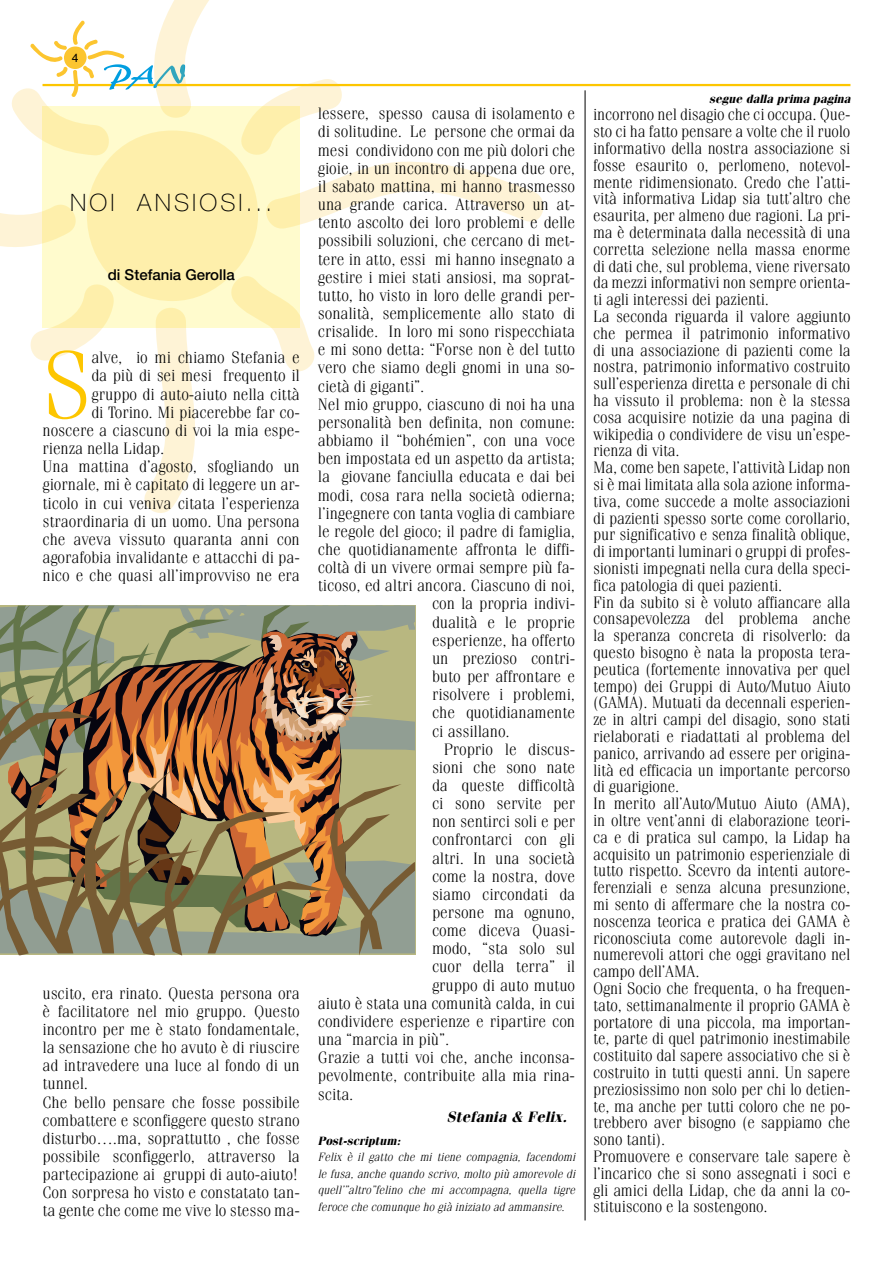
<style>
.page{position:relative;width:893px;height:1263px;background:#fff}
.page>*{position:absolute;margin:0;border:0;box-sizing:border-box;transform-origin:0 0}
.t1{font:300 95.25px "Fenice";color:#fdc600}
.t2{font:100 24px "Helvetica Neue";color:#000}
.t3{font:300 16.5px/16.8px "Fenice";letter-spacing:-.01em;color:#000}
.t4{font:500 15px "Helvetica Neue";color:#000}
.t5{font:italic 700 15px "Fenice";letter-spacing:.02em;color:#000}
.t6{font:italic 300 12px/16.5px "Fenice";color:#000;text-align:justify}
.t7{font:italic 700 12px "Fenice";color:#000}
.t8{font:12px "Helvetica";color:#000}
</style>
<div class="page">
<hr style="left:43px;top:84px;width:807px;height:2px;background:#fdc600">
<svg style="left:0;top:0;width:543px;height:513px"></svg>
<svg style="left:43px;top:106px;width:257px;height:221px;background:#fef4b9"></svg>
<svg style="left:0;top:605px;width:415px;height:350px;background:#99825b"></svg>
<hr style="left:585px;top:90px;width:1px;height:1130px;background:#000">
<p class="t8" style="left:72px;top:49px;width:8px">4</p>
<h2 class="t2" style="left:70px;top:189px;width:32px">NOI</h2>
<h2 class="t2" style="left:137px;top:189px;width:16px">ANSIOSI</h2>
<h2 class="t2" style="left:246px;top:189px;width:28px">...</h2>
<p class="t4" style="left:108px;top:265px;width:129px">di Stefania Gerolla</p>
<h1 class="t1" style="left:43px;top:330px;width:51px">S</h1>
<p class="t3" style="left:91px;top:349px;width:210px">alve, io mi chiamo Stefania e</p>
<p class="t3" style="left:91px;top:367px;width:210px">da più di sei mesi frequento il</p>
<p class="t3" style="left:91px;top:385px;width:210px">gruppo di auto-aiuto nella città</p>
<p class="t3" style="left:91px;top:403px;width:210px">di Torino. Mi piacerebbe far co-</p>
<p class="t3" style="left:43px;top:422px;width:259px">noscere a ciascuno di voi la mia espe-</p>
<p class="t3" style="left:43px;top:440px;width:123px">rienza nella Lidap.</p>
<p class="t3" style="left:43px;top:458px;width:259px">Una mattina d’agosto, sfogliando un</p>
<p class="t3" style="left:43px;top:476px;width:259px">giornale, mi è capitato di leggere un ar-</p>
<p class="t3" style="left:43px;top:494px;width:259px">ticolo in cui veniva citata l’esperienza</p>
<p class="t3" style="left:43px;top:512px;width:259px">straordinaria di un uomo. Una persona</p>
<p class="t3" style="left:43px;top:530px;width:259px">che aveva vissuto quaranta anni con</p>
<p class="t3" style="left:43px;top:549px;width:259px">agorafobia invalidante e attacchi di pa-</p>
<p class="t3" style="left:43px;top:567px;width:259px">nico e che quasi all’improvviso ne era</p>
<p class="t3" style="left:43px;top:984px;width:259px;line-height:18.1px">uscito, era rinato. Questa persona ora è facilitatore nel mio gruppo. Questo incontro per me è stato fondamentale, la sensazione che ho avuto è di riuscire ad intravedere una luce al fondo di un tunnel.<br>Che bello pensare che fosse possibile combattere e sconfiggere questo strano disturbo….ma, soprattutto , che fosse possibile sconfiggerlo, attraverso la partecipazione ai gruppi di auto-aiuto!<br>Con sorpresa ho visto e constatato tan&shy;ta gente che come me vive lo stesso ma-</p>
<p class="t3" style="left:318px;top:105px;width:259px">lessere, spesso causa di isolamento e</p>
<p class="t3" style="left:318px;top:123px;width:259px">di solitudine. Le persone che ormai da</p>
<p class="t3" style="left:318px;top:141px;width:259px">mesi condividono con me più dolori che</p>
<p class="t3" style="left:318px;top:159px;width:259px">gioie, in un incontro di appena due ore,</p>
<p class="t3" style="left:318px;top:178px;width:259px">il sabato mattina, mi hanno trasmesso</p>
<p class="t3" style="left:318px;top:196px;width:259px">una grande carica. Attraverso un at-</p>
<p class="t3" style="left:318px;top:214px;width:259px">tento ascolto dei loro problemi e delle</p>
<p class="t3" style="left:318px;top:232px;width:259px">possibili soluzioni, che cercano di met-</p>
<p class="t3" style="left:318px;top:250px;width:259px">tere in atto, essi mi hanno insegnato a</p>
<p class="t3" style="left:318px;top:268px;width:259px">gestire i miei stati ansiosi, ma soprat-</p>
<p class="t3" style="left:318px;top:287px;width:259px">tutto, ho visto in loro delle grandi per-</p>
<p class="t3" style="left:318px;top:305px;width:259px">sonalità, semplicemente allo stato di</p>
<p class="t3" style="left:318px;top:323px;width:259px">crisalide. In loro mi sono rispecchiata</p>
<p class="t3" style="left:318px;top:341px;width:259px">e mi sono detta: “Forse non è del tutto</p>
<p class="t3" style="left:318px;top:359px;width:259px">vero che siamo degli gnomi in una so-</p>
<p class="t3" style="left:318px;top:377px;width:108px">cietà di giganti”.</p>
<p class="t3" style="left:318px;top:395px;width:259px">Nel mio gruppo, ciascuno di noi ha una</p>
<p class="t3" style="left:318px;top:414px;width:259px">personalità ben definita, non comune:</p>
<p class="t3" style="left:318px;top:432px;width:259px">abbiamo il “bohémien”, con una voce</p>
<p class="t3" style="left:318px;top:450px;width:259px">ben impostata ed un aspetto da artista;</p>
<p class="t3" style="left:318px;top:468px;width:259px">la giovane fanciulla educata e dai bei</p>
<p class="t3" style="left:318px;top:486px;width:259px">modi, cosa rara nella società odierna;</p>
<p class="t3" style="left:318px;top:504px;width:259px">l’ingegnere con tanta voglia di cambiare</p>
<p class="t3" style="left:318px;top:522px;width:259px">le regole del gioco; il padre di famiglia,</p>
<p class="t3" style="left:318px;top:541px;width:259px">che quotidianamente affronta le diffi-</p>
<p class="t3" style="left:318px;top:559px;width:259px">coltà di un vivere ormai sempre più fa-</p>
<p class="t3" style="left:318px;top:577px;width:259px">ticoso, ed altri ancora. Ciascuno di noi,</p>
<p class="t3" style="left:432px;top:595px;width:145px">con la propria indivi-</p>
<p class="t3" style="left:432px;top:613px;width:145px">dualità e le proprie</p>
<p class="t3" style="left:432px;top:631px;width:145px">esperienze, ha offerto</p>
<p class="t3" style="left:432px;top:650px;width:145px">un prezioso contri-</p>
<p class="t3" style="left:432px;top:668px;width:145px">buto per affrontare e</p>
<p class="t3" style="left:432px;top:686px;width:145px">risolvere i problemi,</p>
<p class="t3" style="left:432px;top:704px;width:145px">che quotidianamente</p>
<p class="t3" style="left:432px;top:722px;width:79px">ci assillano.</p>
<p class="t3" style="left:444px;top:740px;width:133px">Proprio le discus-</p>
<p class="t3" style="left:432px;top:758px;width:145px">sioni che sono nate</p>
<p class="t3" style="left:432px;top:777px;width:145px">da queste difficoltà</p>
<p class="t3" style="left:432px;top:795px;width:145px">ci sono servite per</p>
<p class="t3" style="left:432px;top:813px;width:145px">non sentirci soli e per</p>
<p class="t3" style="left:432px;top:831px;width:145px">confrontarci con gli</p>
<p class="t3" style="left:432px;top:849px;width:145px">altri. In una società</p>
<p class="t3" style="left:432px;top:867px;width:145px">come la nostra, dove</p>
<p class="t3" style="left:432px;top:885px;width:145px">siamo circondati da</p>
<p class="t3" style="left:432px;top:904px;width:145px">persone ma ognuno,</p>
<p class="t3" style="left:432px;top:922px;width:145px">come diceva Quasi-</p>
<p class="t3" style="left:432px;top:940px;width:145px">modo, “sta solo sul</p>
<p class="t3" style="left:432px;top:958px;width:145px">cuor della terra” il</p>
<p class="t3" style="left:432px;top:976px;width:145px">gruppo di auto mutuo</p>
<p class="t3" style="left:318px;top:994px;width:259px">aiuto è stata una comunità calda, in cui</p>
<p class="t3" style="left:318px;top:1013px;width:259px">condividere esperienze e ripartire con</p>
<p class="t3" style="left:318px;top:1031px;width:133px">una “marcia in più”.</p>
<p class="t3" style="left:318px;top:1049px;width:259px">Grazie a tutti voi che, anche inconsa-</p>
<p class="t3" style="left:318px;top:1067px;width:259px">pevolmente, contribuite alla mia rina-</p>
<p class="t3" style="left:318px;top:1085px;width:37px">scita.</p>
<p class="t5" style="left:447px;top:1108px;width:122px">Stefania &amp; Felix.</p>
<p class="t7" style="left:318px;top:1133px;width:84px">Post-scriptum:</p>
<p class="t6" style="left:318px;top:1148px;width:259px">Felix è il gatto che mi tiene compagnia, facendomi le fusa, anche quando scrivo, molto più amorevole di quell’”altro”felino che mi accompagna, quella tigre feroce che comunque ho già iniziato ad ammansire.</p>
<p class="t7" style="left:709px;top:91px;width:143px">segue dalla prima pagina</p>
<p class="t3" style="left:593px;top:106px;width:259px">incorrono nel disagio che ci occupa. Que&shy;sto ci ha fatto pensare a volte che il ruolo informativo della nostra associazione si fosse esaurito o, perlomeno, notevol&shy;mente ridimensionato. Credo che l’atti&shy;vità informativa Lidap sia tutt’altro che esaurita, per almeno due ragioni. La pri&shy;ma è determinata dalla necessità di una corretta selezione nella massa enorme di dati che, sul problema, viene riversato da mezzi informativi non sempre orienta&shy;ti agli interessi dei pazienti.<br>La seconda riguarda il valore aggiunto che permea il patrimonio informativo di una associazione di pazienti come la nostra, patrimonio informativo costruito sull’esperienza diretta e personale di chi ha vissuto il problema: non è la stessa cosa acquisire notizie da una pagina di wikipedia o condividere de visu un’espe&shy;rienza di vita.<br>Ma, come ben sapete, l’attività Lidap non si è mai limitata alla sola azione informa&shy;tiva, come succede a molte associazioni di pazienti spesso sorte come corollario, pur significativo e senza finalità oblique, di importanti luminari o gruppi di profes&shy;sionisti impegnati nella cura della speci&shy;fica patologia di quei pazienti.<br>Fin da subito si è voluto affiancare alla consapevolezza del problema anche la speranza concreta di risolverlo: da questo bisogno è nata la proposta tera&shy;peutica (fortemente innovativa per quel tempo) dei Gruppi di Auto/Mutuo Aiuto (GAMA). Mutuati da decennali esperien&shy;ze in altri campi del disagio, sono stati rielaborati e riadattati al problema del panico, arrivando ad essere per origina&shy;lità ed efficacia un importante percorso di guarigione.<br>In merito all’Auto/Mutuo Aiuto (AMA), in oltre vent’anni di elaborazione teori&shy;ca e di pratica sul campo, la Lidap ha acquisito un patrimonio esperienziale di tutto rispetto. Scevro da intenti autore&shy;ferenziali e senza alcuna presunzione, mi sento di affermare che la nostra co&shy;noscenza teorica e pratica dei GAMA è riconosciuta come autorevole dagli in&shy;numerevoli attori che oggi gravitano nel campo dell’AMA.<br>Ogni Socio che frequenta, o ha frequen&shy;tato, settimanalmente il proprio GAMA è portatore di una piccola, ma importan&shy;te, parte di quel patrimonio inestimabile costituito dal sapere associativo che si è costruito in tutti questi anni. Un sapere preziosissimo non solo per chi lo detien&shy;te, ma anche per tutti coloro che ne po&shy;trebbero aver bisogno (e sappiamo che sono tanti).<br>Promuovere e conservare tale sapere è l’incarico che si sono assegnati i soci e gli amici della Lidap, che da anni la co&shy;stituiscono e la sostengono.</p>
</div>
